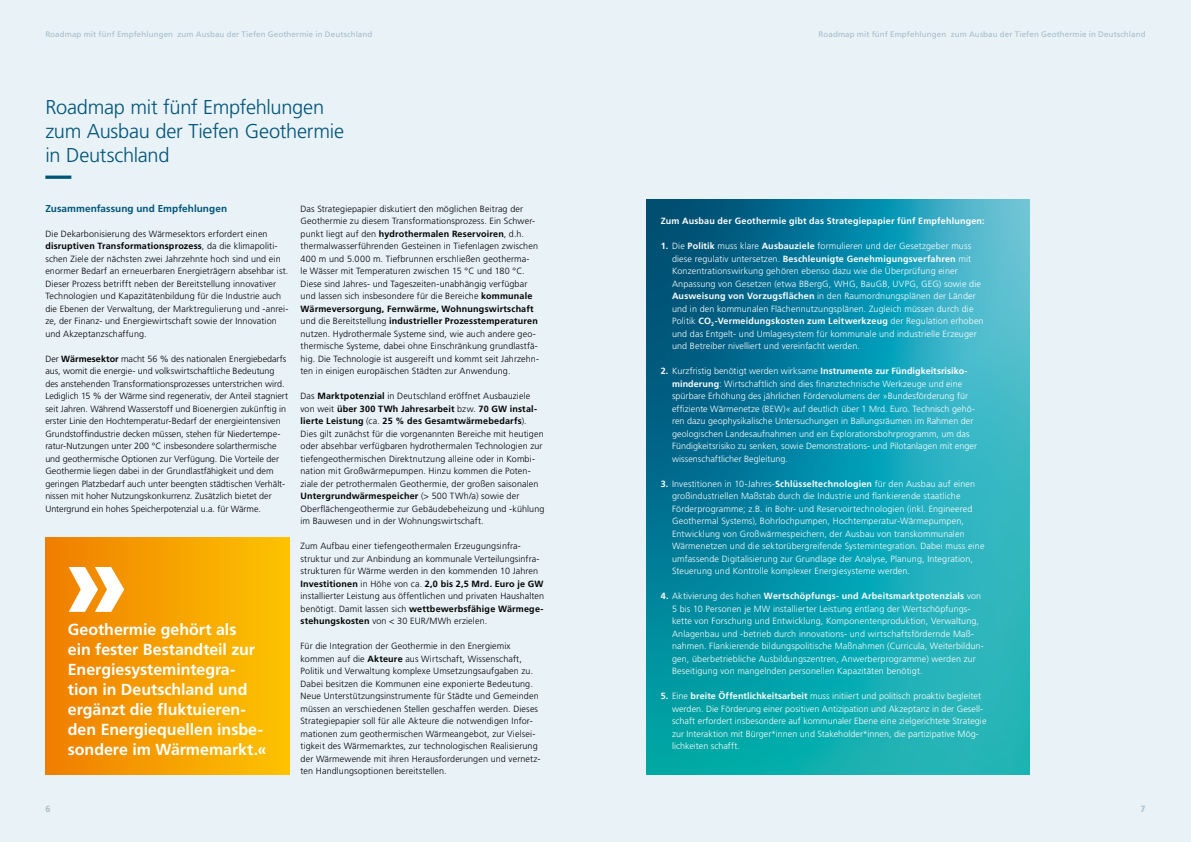
<style>
.page{position:relative;width:1191px;height:842px;background:#fff}
.page>*{position:absolute;margin:0;border:0;box-sizing:border-box;transform-origin:0 0}
.t1{font:900 110px "Frutiger LT Std";color:#fff}
.t2{font:300 20px/24px "Frutiger LT Std";letter-spacing:-.015em;color:#005478}
.t3{font:700 16px/20px "Frutiger LT Std";letter-spacing:-.005em;color:#fff}
.t4{font:700 10px "Frutiger LT Std";letter-spacing:.005em;color:#005478}
.t5{font:300 9px/12.5px "Frutiger LT Std";letter-spacing:.01em;color:#000}
.t6{font:300 9px/12.5px "Frutiger LT Std";letter-spacing:.01em;color:#fff}
.t7{font:700 9px "Frutiger LT Std";letter-spacing:.02em;color:#fff}
.t8{font:700 9px "Frutiger LT Std";color:#a5bcca}
.t9{font:8px "Frutiger LT Std";letter-spacing:.015em;color:#a5bcca}
.s1{font-weight:700}
</style>
<div class="page">
<div style="left:0;top:0;width:596px;height:842px;background:#e9f2f7"></div>
<div style="left:595px;top:0;width:596px;height:842px;background:#e9f2f7"></div>
<svg style="left:45px;top:176px;width:27px;height:3px"></svg>
<svg style="left:646px;top:199px;width:383px;height:575px;background:#1297ab"></svg>
<div style="left:45px;top:538px;width:244px;height:236px;background:linear-gradient(to right,#ef7d00,#fdc300)"></div>
<p class="t9" style="left:45px;top:29px;width:328px">Roadmap mit fünf Empfehlungen zum Ausbau der Tiefen Geothermie in Deutschland</p>
<h2 class="t2" style="left:45px;top:96px;width:300px">Roadmap mit fünf Empfehlungen zum Ausbau der Tiefen Geothermie in Deutschland</h2>
<p class="t4" style="left:45px;top:202px;width:183px">Zusammenfassung und Empfehlungen</p>
<p class="t5" style="left:45px;top:227px;width:244px">Die Dekarbonisierung des Wärmesektors erfordert einen <span class="s1">disruptiven Transformationsprozess</span>, da die klimapoliti&shy;schen Ziele der nächsten zwei Jahrzehnte hoch sind und ein enormer Bedarf an erneuerbaren Energieträgern absehbar ist.<br>Dieser Prozess betrifft neben der Bereitstellung innovativer Technologien und Kapazitätenbildung für die Industrie auch die Ebenen der Verwaltung, der Marktregulierung und -anrei&shy;ze, der Finanz- und Energiewirtschaft sowie der Innovation und Akzeptanzschaffung.</p>
<p class="t5" style="left:45px;top:352px;width:244px">Der <span class="s1">Wärmesektor</span> macht 56 % des nationalen Energiebedarfs aus, womit die energie- und volkswirtschaftliche Bedeutung des anstehenden Transformationsprozesses unterstrichen wird.<br>Lediglich 15 % der Wärme sind regenerativ, der Anteil stagniert seit Jahren. Während Wasserstoff und Bioenergien zukünftig in erster Linie den Hochtemperatur-Bedarf der energieintensiven Grundstoffindustrie decken müssen, stehen für Niedertempe&shy;ratur-Nutzungen unter 200 °C insbesondere solarthermische und geothermische Optionen zur Verfügung. Die Vorteile der Geothermie liegen dabei in der Grundlastfähigkeit und dem geringen Platzbedarf auch unter beengten städtischen Verhält&shy;nissen mit hoher Nutzungskonkurrenz. Zusätzlich bietet der Untergrund ein hohes Speicherpotenzial u.a. für Wärme.</p>
<h1 class="t1" style="left:62px;top:514px;width:69px">»</h1>
<h3 class="t3" style="left:68px;top:619px;width:200px">Geothermie gehört als<br>ein fester Bestandteil zur<br>Energiesystemintegra&shy;tion in Deutschland und ergänzt die fluktuieren&shy;den Energiequellen insbe&shy;sondere im Wärmemarkt.«</h3>
<p class="t8" style="left:45px;top:803px;width:7px">6</p>
<p class="t5" style="left:300px;top:203px;width:240px">Das Strategiepapier diskutiert den möglichen Beitrag der Geothermie zu diesem Transformationsprozess. Ein Schwer&shy;punkt liegt auf den <span class="s1">hydrothermalen Reservoiren</span>, d.h. thermalwasserführenden Gesteinen in Tiefenlagen zwischen 400 m und 5.000 m. Tiefbrunnen erschließen geotherma-<br>le Wässer mit Temperaturen zwischen 15 °C und 180 °C.<br>Diese sind Jahres- und Tageszeiten-unabhängig verfügbar und lassen sich insbesondere für die Bereiche <span class="s1">kommunale Wärmeversorgung, Fernwärme, Wohnungswirtschaft </span>und die Bereitstellung <span class="s1">industrieller Prozesstemperaturen </span>nutzen. Hydrothermale Systeme sind, wie auch andere geo&shy;thermische Systeme, dabei ohne Einschränkung grundlastfä&shy;hig. Die Technologie ist ausgereift und kommt seit Jahrzehn&shy;ten in einigen europäischen Städten zur Anwendung.</p>
<p class="t5" style="left:300px;top:390px;width:245px">Das <span class="s1">Marktpotenzial</span> in Deutschland eröffnet Ausbauziele von weit <span class="s1">über 300 TWh Jahresarbeit</span> bzw. <span class="s1">70 GW instal&shy;lierte Leistung</span> (ca. <span class="s1">25 % des Gesamtwärmebedarfs</span>).<br>Dies gilt zunächst für die vorgenannten Bereiche mit heutigen oder absehbar verfügbaren hydrothermalen Technologien zur tiefengeothermischen Direktnutzung alleine oder in Kombi&shy;nation mit Großwärmepumpen. Hinzu kommen die Poten&shy;ziale der petrothermalen Geothermie, der großen saisonalen <span class="s1">Untergrundwärmespeicher</span> (&gt; 500 TWh/a) sowie der Oberflächengeothermie zur Gebäudebeheizung und -kühlung im Bauwesen und in der Wohnungswirtschaft.</p>
<p class="t5" style="left:300px;top:540px;width:245px">Zum Aufbau einer tiefengeothermalen Erzeugungsinfra&shy;struktur und zur Anbindung an kommunale Verteilungsinfra&shy;strukturen für Wärme werden in den kommenden 10 Jahren <span class="s1">Investitionen</span> in Höhe von ca. <span class="s1">2,0 bis 2,5 Mrd. Euro je GW </span>installierter Leistung aus öffentlichen und privaten Haushalten benötigt. Damit lassen sich <span class="s1">wettbewerbsfähige Wärmege&shy;stehungskosten</span> von &lt; 30 EUR/MWh erzielen.</p>
<p class="t5" style="left:300px;top:640px;width:241px">Für die Integration der Geothermie in den Energiemix kommen auf die <span class="s1">Akteure</span> aus Wirtschaft, Wissenschaft, Politik und Verwaltung komplexe Umsetzungsaufgaben zu.<br>Dabei besitzen die Kommunen eine exponierte Bedeutung.<br>Neue Unterstützungsinstrumente für Städte und Gemeinden müssen an verschiedenen Stellen geschaffen werden. Dieses Strategiepapier soll für alle Akteure die notwendigen Infor&shy;mationen zum geothermischen Wärmeangebot, zur Vielsei&shy;tigkeit des Wärmemarktes, zur technologischen Realisierung der Wärmewende mit ihren Herausforderungen und vernetz&shy;ten Handlungsoptionen bereitstellen.</p>
<p class="t9" style="left:818px;top:29px;width:328px">Roadmap mit fünf Empfehlungen zum Ausbau der Tiefen Geothermie in Deutschland</p>
<p class="t7" style="left:660px;top:216px;width:325px">Zum Ausbau der Geothermie gibt das Strategiepapier fünf Empfehlungen:</p>
<p class="t6" style="left:672px;top:240px;width:313px;text-indent:-11px"><span class="s1">1.</span> Die <span class="s1">Politik</span> muss klare <span class="s1">Ausbauziele</span> formulieren und der Gesetzgeber muss diese regulativ untersetzen. <span class="s1">Beschleunigte Genehmigungsverfahren</span> mit Konzentrationswirkung gehören ebenso dazu wie die Überprüfung einer Anpassung von Gesetzen (etwa BBergG, WHG, BauGB, UVPG, GEG) sowie die <span class="s1">Ausweisung von Vorzugsflächen</span> in den Raumordnungsplänen der Länder und in den kommunalen Flächennutzungsplänen. Zugleich müssen durch die Politik <span class="s1">CO</span><sub>2</sub><span class="s1">-Vermeidungskosten zum Leitwerkzeug</span> der Regulation erhoben und das Entgelt- und Umlagesystem für kommunale und industrielle Erzeuger und Betreiber nivelliert und vereinfacht werden.</p>
<p class="t6" style="left:672px;top:365px;width:306px;text-indent:-11px"><span class="s1">2.</span> Kurzfristig benötigt werden wirksame <span class="s1">Instrumente zur Fündigkeitsrisiko&shy;minderung</span>: Wirtschaftlich sind dies finanztechnische Werkzeuge und eine spürbare Erhöhung des jährlichen Fördervolumens der »Bundesförderung für effiziente Wärmenetze (BEW)« auf deutlich über 1 Mrd. Euro. Technisch gehö&shy;ren dazu geophysikalische Untersuchungen in Ballungsräumen im Rahmen der geologischen Landesaufnahmen und ein Explorationsbohrprogramm, um das Fündigkeitsrisiko zu senken, sowie Demonstrations- und Pilotanlagen mit enger wissenschaftlicher Begleitung.</p>
<p class="t6" style="left:672px;top:478px;width:314px;text-indent:-11px"><span class="s1">3.</span> Investitionen in 10-Jahres-<span class="s1">Schlüsseltechnologien</span> für den Ausbau auf einen großindustriellen Maßstab durch die Industrie und flankierende staatliche Förderprogramme; z.B. in Bohr- und Reservoirtechnologien (inkl. Engineered Geothermal Systems), Bohrlochpumpen, Hochtemperatur-Wärmepumpen, Entwicklung von Großwärmespeichern, der Ausbau von transkommunalen Wärmenetzen und die sektorübergreifende Systemintegration. Dabei muss eine umfassende Digitalisierung zur Grundlage der Analyse, Planung, Integration, Steuerung und Kontrolle komplexer Energiesysteme werden.</p>
<p class="t6" style="left:672px;top:590px;width:313px;text-indent:-11px"><span class="s1">4.</span> Aktivierung des hohen <span class="s1">Wertschöpfungs- und Arbeitsmarktpotenzials</span> von 5 bis 10 Personen je MW installierter Leistung entlang der Wertschöpfungs&shy;kette von Forschung und Entwicklung, Komponentenproduktion, Verwaltung, Anlagenbau und -betrieb durch innovations- und wirtschaftsfördernde Maß&shy;nahmen. Flankierende bildungspolitische Maßnahmen (Curricula, Weiterbildun&shy;gen, überbetriebliche Ausbildungszentren, Anwerberprogramme) werden zur Beseitigung von mangelnden personellen Kapazitäten benötigt.</p>
<p class="t6" style="left:672px;top:690px;width:316px;text-indent:-11px"><span class="s1">5.</span> Eine <span class="s1">breite Öffentlichkeitsarbeit</span> muss initiiert und politisch proaktiv begleitet werden. Die Förderung einer positiven Antizipation und Akzeptanz in der Gesell&shy;schaft erfordert insbesondere auf kommunaler Ebene eine zielgerichtete Strategie zur Interaktion mit Bürger*innen und Stakeholder*innen, die partizipative Mög&shy;lichkeiten schafft.</p>
<p class="t8" style="left:1140px;top:803px;width:7px">7</p>
</div>
